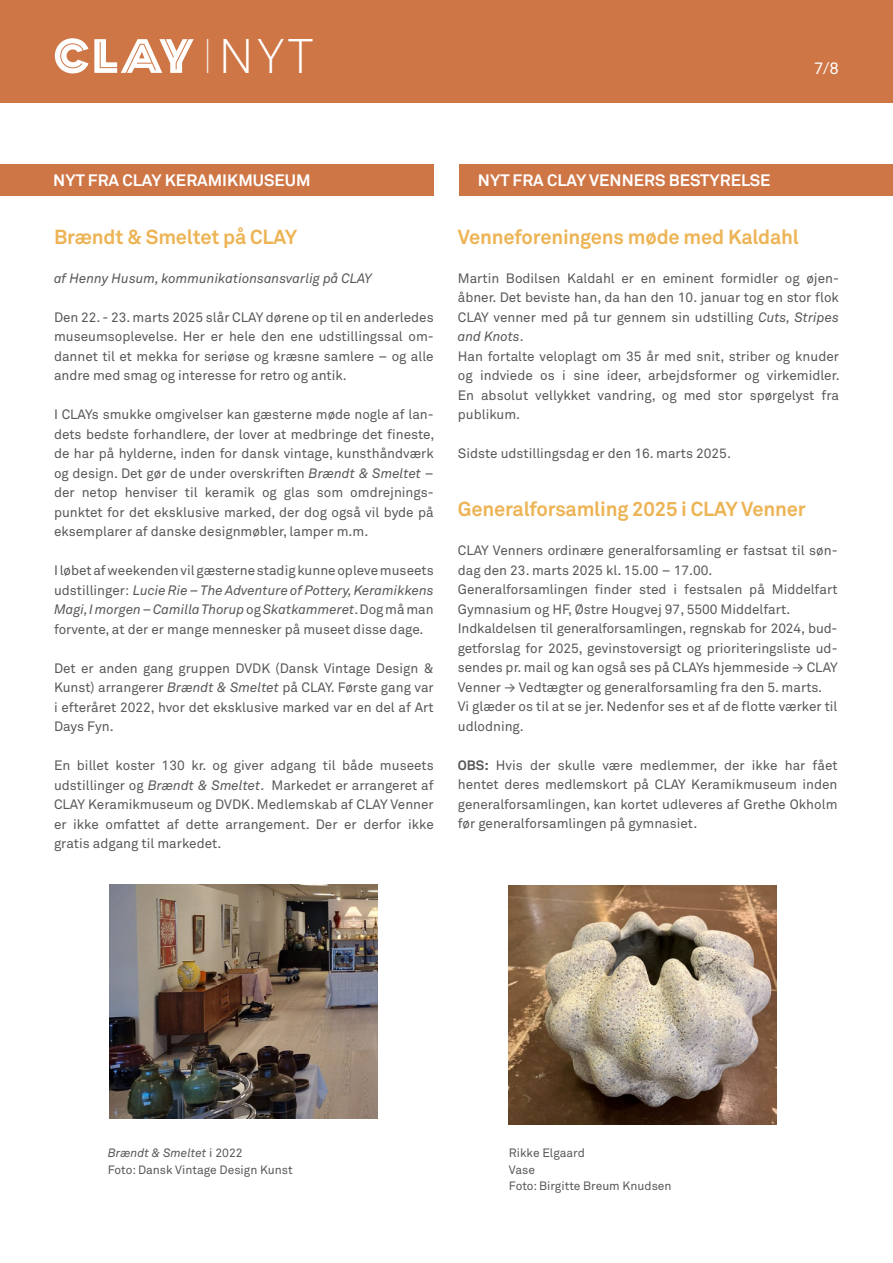
<style>
.page{position:relative;width:893px;height:1263px;background:#fff}
.page>*{position:absolute;margin:0;border:0;box-sizing:border-box;transform-origin:0 0}
.t1{font:300 48px "Akkurat Std";color:#fff;scale:.4 1}
.t2{font:700 20.1px "Akkurat Std";letter-spacing:-.01em;color:#edb456}
.t3{font:700 16.5px "Akkurat";color:#fff}
.t4{font:16.5px "Akkurat Std";color:#fff}
.t5{font:13.5px/19.5px "Akkurat Std";color:#57585a;text-align:justify}
.t6{font:italic 13.5px "Akkurat Std";color:#57585a}
.t7{font:12px/16.5px "Akkurat Std";color:#57585a}
.s1{font-style:italic}
.s2{font-weight:700}
</style>
<div class="page">
<div style="left:0;top:0;width:893px;height:102px;background:#cf7646"></div>
<svg style="left:55px;top:38px;width:139px;height:35px"></svg>
<div style="left:0;top:164px;width:434px;height:32px;background:#cf7646"></div>
<div style="left:459px;top:164px;width:434px;height:32px;background:#cf7646"></div>
<img style="left:110px;top:884px;width:268px;height:234px">
<img style="left:508px;top:886px;width:268px;height:238px">
<h1 class="t1" style="left:205px;top:28px;width:272px">I NYT</h1>
<p class="t3" style="left:53px;top:169px;width:259px">NYT FRA CLAY KERAMIKMUSEUM</p>
<p class="t3" style="left:478px;top:169px;width:294px">NYT FRA CLAY VENNERS BESTYRELSE</p>
<p class="t4" style="left:814px;top:58px;width:26px">7/8</p>
<h2 class="t2" style="left:54px;top:224px;width:245px">Brændt &amp; Smeltet på CLAY</h2>
<p class="t6" style="left:54px;top:270px;width:320px">af Henny Husum, kommunikationsansvarlig på CLAY</p>
<p class="t5" style="left:54px;top:308px;width:381px">Den 22. - 23. marts 2025 slår CLAY dørene op til en anderledes museumsoplevelse. Her er hele den ene udstillingssal om&shy;dannet til et mekka for seriøse og kræsne samlere – og alle andre med smag og interesse for retro og antik.</p>
<p class="t5" style="left:54px;top:405px;width:382px">I CLAYs smukke omgivelser kan gæsterne møde nogle af lan&shy;dets bedste forhandlere, der lover at medbringe det fineste, de har på hylderne, inden for dansk vintage, kunsthåndværk og design. Det gør de under overskriften <span class="s1">Brændt &amp; Smeltet</span> – der netop henviser til keramik og glas som omdrejnings&shy;punktet for det eksklusive marked, der dog også vil byde på eksemplarer af danske designmøbler, lamper m.m.</p>
<p class="t5" style="left:54px;top:561px;width:381px">I løbet af weekenden vil gæsterne stadig kunne opleve museets udstillinger: <span class="s1">Lucie Rie – The Adventure of Pottery, Keramikkens Magi, I morgen – Camilla Thorup</span> og <span class="s1">Skatkammeret</span>. Dog må man forvente, at der er mange mennesker på museet disse dage.</p>
<p class="t5" style="left:54px;top:658px;width:381px">Det er anden gang gruppen DVDK (Dansk Vintage Design &amp; Kunst) arrangerer <span class="s1">Brændt &amp; Smeltet</span> på CLAY. Første gang var i efteråret 2022, hvor det eksklusive marked var en del af Art Days Fyn.</p>
<p class="t5" style="left:54px;top:756px;width:381px">En billet koster 130 kr. og giver adgang til både museets udstillinger og <span class="s1">Brændt &amp; Smeltet</span>. Markedet er arrangeret af CLAY Keramikmuseum og DVDK. Medlemskab af CLAY Venner er ikke omfattet af dette arrangement. Der er derfor ikke gratis adgang til markedet.</p>
<h2 class="t2" style="left:458px;top:224px;width:343px">Venneforeningens møde med Kaldahl</h2>
<p class="t5" style="left:458px;top:269px;width:383px;text-align:left">Martin Bodilsen Kaldahl er en eminent formidler og øjen&shy;åbner. Det beviste han, da han den 10. januar tog en stor flok CLAY venner med på tur gennem sin udstilling <span class="s1">Cuts, Stripes and Knots</span>.<br>Han fortalte veloplagt om 35 år med snit, striber og knuder og indviede os i sine ideer, arbejdsformer og virkemidler.<br>En absolut vellykket vandring, og med stor spørgelyst fra publikum.</p>
<p class="t5" style="left:458px;top:444px;width:275px">Sidste udstillingsdag er den 16. marts 2025.</p>
<h2 class="t2" style="left:458px;top:497px;width:349px">Generalforsamling 2025 i CLAY Venner</h2>
<p class="t5" style="left:458px;top:541px;width:382px;text-align:left">CLAY Venners ordinære generalforsamling er fastsat til søn&shy;dag den 23. marts 2025 kl. 15.00 – 17.00.<br>Generalforsamlingen finder sted i festsalen på Middelfart Gymnasium og HF, Østre Hougvej 97, 5500 Middelfart.<br>Indkaldelsen til generalforsamlingen, regnskab for 2024, bud&shy;getforslag for 2025, gevinstoversigt og prioriteringsliste ud&shy;sendes pr. mail og kan også ses på CLAYs hjemmeside → CLAY Venner → Vedtægter og generalforsamling fra den 5. marts.<br>Vi glæder os til at se jer. Nedenfor ses et af de flotte værker til udlodning.</p>
<p class="t5" style="left:458px;top:755px;width:381px"><span class="s2">OBS:</span> Hvis der skulle være medlemmer, der ikke har fået hentet deres medlemskort på CLAY Keramikmuseum inden generalforsamlingen, kan kortet udleveres af Grethe Okholm før generalforsamlingen på gymnasiet.</p>
<p class="t7" style="left:108px;top:1145px;width:187px"><span class="s1">Brændt &amp; Smeltet</span> i 2022<br>Foto: Dansk Vintage Design Kunst</p>
<p class="t7" style="left:509px;top:1145px;width:164px">Rikke Elgaard<br>Vase<br>Foto: Birgitte Breum Knudsen</p>
</div>
